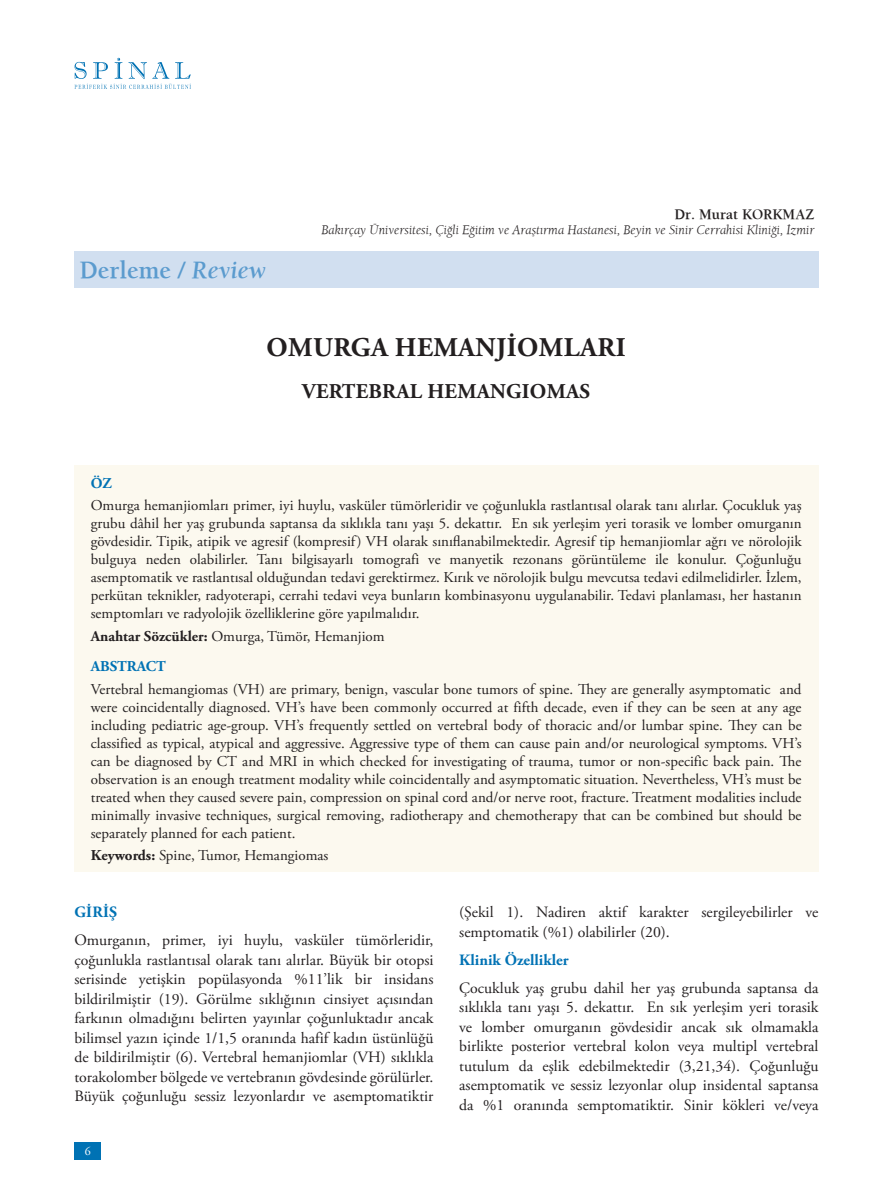
<style>
.page{position:relative;width:893px;height:1191px;background:#fff}
.page>*{position:absolute;margin:0;border:0;box-sizing:border-box;transform-origin:0 0}
.t1{font:700 27px "Adobe Garamond Pro";letter-spacing:.015em;color:#231f20}
.t2{font:700 25.5px "Berkeley";color:#5b9bce}
.t3{font:700 21px "Adobe Garamond Pro";letter-spacing:.015em;color:#231f20}
.t4{font:15.75px/19.5px "Adobe Garamond Pro";color:#231f20;text-align:justify}
.t5{font:700 15.75px "Adobe Garamond Pro";color:#0072b4}
.t6{font:15px/18px "Adobe Garamond Pro";color:#231f20;text-align:justify}
.t7{font:700 15px "Berkeley";color:#231f20}
.t8{font:700 15px "Adobe Garamond Pro";color:#0072b4}
.t9{font:italic 13.5px "Berkeley";color:#231f20}
.t10{font:12px "Adobe Garamond Pro";color:#fff}
.s1{font-style:italic}
.s2{font-weight:700}
.s3{font-weight:700;color:#0072b4}
</style>
<div class="page">
<div style="left:74px;top:1141px;width:27px;height:18px;background:#0072b4"></div>
<svg style="left:74px;top:58px;width:117px;height:31px"></svg>
<div style="left:74px;top:251px;width:745px;height:37px;background:#d1dff0"></div>
<div style="left:74px;top:465px;width:745px;height:407px;background:#fcf9ef"></div>
<h2 class="t2" style="left:79px;top:255px;width:188px">Derleme / <span class="s1">Review</span></h2>
<p class="t7" style="left:674px;top:205px;width:141px">Dr. Murat KORKMAZ</p>
<p class="t9" style="left:321px;top:221px;width:494px">Bakırçay Üniversitesi, Çiğli Eğitim ve Araştırma Hastanesi, Beyin ve Sinir Cerrahisi Kliniği, İzmir</p>
<h1 class="t1" style="left:267px;top:331px;width:361px">OMURGA HEMANJIOMLARI</h1>
<h3 class="t3" style="left:302px;top:379px;width:289px">VERTEBRAL HEMANGIOMAS</h3>
<p class="t8" style="left:91px;top:474px;width:23px">ÖZ</p>
<p class="t6" style="left:91px;top:497px;width:712px">Omurga hemanjiomları primer, iyi huylu, vasküler tümörleridir ve çoğunlukla rastlantısal olarak tanı alırlar. Çocukluk yaş grubu dâhil her yaş grubunda saptansa da sıklıkla tanı yaşı 5. dekattır. En sık yerleşim yeri torasik ve lomber omurganın gövdesidir. Tipik, atipik ve agresif (kompresif) VH olarak sınıflanabilmektedir. Agresif tip hemanjiomlar ağrı ve nörolojik bulguya neden olabilirler. Tanı bilgisayarlı tomografi ve manyetik rezonans görüntüleme ile konulur. Çoğunluğu asemptomatik ve rastlantısal olduğundan tedavi gerektirmez. Kırık ve nörolojik bulgu mevcutsa tedavi edilmelidirler. İzlem, perkütan teknikler, radyoterapi, cerrahi tedavi veya bunların kombinasyonu uygulanabilir. Tedavi planlaması, her hastanın semptomları ve radyolojik özelliklerine göre yapılmalıdır.</p>
<p class="t6" style="left:91px;top:621px;width:295px;line-height:30.8px"><span class="s2">Anahtar Sözcükler:</span> Omurga, Tümör, Hemanjiom<br><span class="s3">ABSTRACT</span></p>
<p class="t6" style="left:91px;top:680px;width:712px">Vertebral hemangiomas (VH) are primary, benign, vascular bone tumors of spine. They are generally asymptomatic and were coincidentally diagnosed. VH’s have been commonly occurred at fifth decade, even if they can be seen at any age including pediatric age-group. VH’s frequently settled on vertebral body of thoracic and/or lumbar spine. They can be classified as typical, atypical and aggressive. Aggressive type of them can cause pain and/or neurological symptoms. VH’s can be diagnosed by CT and MRI in which checked for investigating of trauma, tumor or non-specific back pain. The observation is an enough treatment modality while coincidentally and asymptomatic situation. Nevertheless, VH’s must be treated when they caused severe pain, compression on spinal cord and/or nerve root, fracture. Treatment modalities include minimally invasive techniques, surgical removing, radiotherapy and chemotherapy that can be combined but should be separately planned for each patient.</p>
<p class="t6" style="left:91px;top:846px;width:239px"><span class="s2">Keywords:</span> Spine, Tumor, Hemangiomas</p>
<p class="t5" style="left:75px;top:903px;width:44px">GIRIŞ</p>
<p class="t4" style="left:74px;top:931px;width:361px">Omurganın, primer, iyi huylu, vasküler tümörleridir, çoğunlukla rastlantısal olarak tanı alırlar. Büyük bir otopsi serisinde yetişkin popülasyonda %11’lik bir insidans bildirilmiştir (19). Görülme sıklığının cinsiyet açısından farkının olmadığını belirten yayınlar çoğunluktadır ancak bilimsel yazın içinde 1/1,5 oranında hafif kadın üstünlüğü de bildirilmiştir (6). Vertebral hemanjiomlar (VH) sıklıkla torakolomber bölgede ve vertebranın gövdesinde görülürler.<br>Büyük çoğunluğu sessiz lezyonlardır ve asemptomatiktir</p>
<p class="t10" style="left:85px;top:1143px;width:7px">6</p>
<p class="t4" style="left:459px;top:903px;width:361px">(Şekil 1). Nadiren aktif karakter sergileyebilirler ve semptomatik (%1) olabilirler (20).</p>
<p class="t5" style="left:459px;top:950px;width:111px">Klinik Özellikler</p>
<p class="t4" style="left:459px;top:978px;width:361px">Çocukluk yaş grubu dahil her yaş grubunda saptansa da sıklıkla tanı yaşı 5. dekattır. En sık yerleşim yeri torasik ve lomber omurganın gövdesidir ancak sık olmamakla birlikte posterior vertebral kolon veya multipl vertebral tutulum da eşlik edebilmektedir (3,21,34). Çoğunluğu asemptomatik ve sessiz lezyonlar olup insidental saptansa da %1 oranında semptomatiktir. Sinir kökleri ve/veya</p>
</div>
